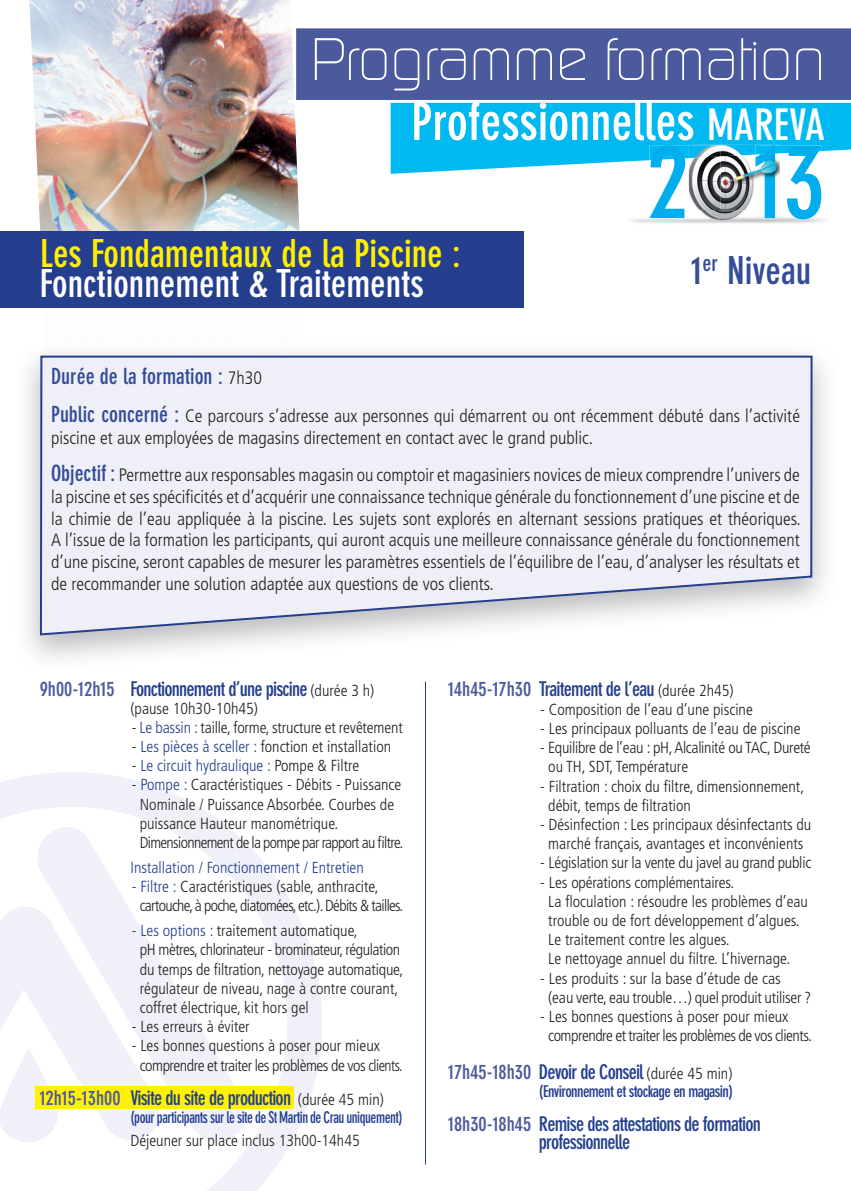
<style>
.page{position:relative;width:851px;height:1191px;background:#fff}
.page>*{position:absolute;margin:0;border:0;box-sizing:border-box;transform-origin:0 0}
.t1{font:700 condensed 101.8px "DIN Neuzeit Grotesk";color:#00aeef}
.t2{font:300 58px "Digital";color:#fff;scale:.96 1}
.t3{font:700 condensed 51.6px "DIN Neuzeit Grotesk";color:#fff}
.t4{font:700 condensed 38px "DIN Neuzeit Grotesk";color:#fff101}
.t5{font:700 condensed 38px "DIN Neuzeit Grotesk";color:#fff}
.t6{font:700 condensed 38px "DIN Neuzeit Grotesk";color:#354d96}
.t7{font:700 condensed 22px "DIN Neuzeit Grotesk";color:#354d96}
.t8{font:700 condensed 20px/18px "DIN Neuzeit Grotesk";letter-spacing:-.04em;color:#253f8e}
.t9{font:300 condensed 18px/21.6px "Frutiger";color:#231f20}
.t10{font:300 condensed 16px/19.2px "Frutiger";color:#231f20}
.t11{font:300 condensed 16px/19.2px "Frutiger";letter-spacing:-.03em;color:#231f20}
.t12{font:300 condensed 16px "Frutiger";color:#253f8e}
.t13{font:300 condensed 16px/19.2px "Frutiger";letter-spacing:-.02em;color:#231f20}
.t14{font:700 condensed 16px "DIN Neuzeit Grotesk";letter-spacing:-.03em;color:#253f8e;scale:.9 1}
.t15{font:700 condensed 16px "DIN Neuzeit Grotesk";letter-spacing:-.03em;color:#253f8e}
.s1{font-size:43px}
.s2{font-family:"Frutiger";font-weight:300;font-size:18px;color:#231f20}
.s3{font-family:"DIN Neuzeit Grotesk";font-weight:700;font-size:22px;color:#354d96}
.s4{color:#4d5a9e}
.s5{font-family:"Frutiger";font-weight:300;font-size:16px;color:#231f20}
.s6{color:#253f8e}
.s7{color:#231f20}
</style>
<div class="page">
<img style="left:29px;top:0;width:196px;height:141px">
<img style="left:225px;top:0;width:78px;height:232px">
<img style="left:36px;top:131px;width:203px;height:101px">
<svg style="left:0;top:772px;width:322px;height:334px"></svg>
<svg style="left:0;top:787px;width:307px;height:362px;fill:#f0f0f8"></svg>
<svg style="left:0;top:807px;width:287px;height:384px"></svg>
<svg style="left:0;top:906px;width:168px;height:236px"></svg>
<svg style="left:33px;top:827px;width:222px;height:314px"></svg>
<svg style="left:39px;top:354px;width:774px;height:282px"></svg>
<div style="left:0;top:232px;width:523px;height:76px;background:#253f8e"></div>
<div style="left:35px;top:1086px;width:259px;height:22px;background:#fff101"></div>
<hr style="left:425px;top:681px;width:1px;height:483px;background:#253f8e">
<div style="left:296px;top:28px;width:554px;height:72px;background:#4b599d"></div>
<svg style="left:390px;top:103px;width:460px;height:71px;background:#22c2f2"></svg>
<hr style="left:287px;top:100px;width:563px;height:3px;background:#fff">
<img style="left:720px;top:156px;width:35px;height:55px">
<img style="left:720px;top:145px;width:35px;height:11px">
<img style="left:688px;top:211px;width:91px;height:12px">
<img style="left:688px;top:158px;width:32px;height:60px">
<img style="left:688px;top:145px;width:32px;height:13px">
<img style="left:755px;top:155px;width:24px;height:64px">
<img style="left:755px;top:145px;width:24px;height:10px">
<h2 class="t2" style="left:311px;top:25px;width:537px">Programme formation</h2>
<h3 class="t3" style="left:411px;top:92px;width:415px">Professionnelles <span class="s1">MAREVA</span></h3>
<h1 class="t1" style="left:646px;top:123px;width:180px">2 13</h1>
<h3 class="t4" style="left:40px;top:231px;width:423px">Les Fondamentaux de la Piscine :</h3>
<h3 class="t5" style="left:40px;top:262px;width:385px">Fonctionnement &amp; Traitements</h3>
<h3 class="t6" style="left:691px;top:248px;width:121px">1<sup>er</sup> Niveau</h3>
<h3 class="t7" style="left:51px;top:364px;width:212px">Durée de la formation : <span class="s2">7h30</span></h3>
<p class="t9" style="left:51px;top:405px;width:750px"><span class="s3">Public concerné :</span> Ce parcours s’adresse aux personnes qui démarrent ou ont récemment débuté dans l’activité piscine et aux employées de magasins directement en contact avec le grand public.</p>
<p class="t9" style="left:51px;top:465px;width:751px;text-align:justify"><span class="s3">Objectif :</span> Permettre aux responsables magasin ou comptoir et magasiniers novices de mieux comprendre l’univers de la piscine et ses spécificités et d’acquérir une connaissance technique générale du fonctionnement d’une piscine et de la chimie de l’eau appliquée à la piscine. Les sujets sont explorés en alternant sessions pratiques et théoriques.<br>A l’issue de la formation les participants, qui auront acquis une meilleure connaissance générale du fonctionnement d’une piscine, seront capables de mesurer les paramètres essentiels de l’équilibre de l’eau, d’analyser les résultats et de recommander une solution adaptée aux questions de vos clients.</p>
<p class="t8" style="left:40px;top:679px;width:336px"><span class="s4">9h00-12h15</span> Fonctionnement d’une piscine <span class="s5">(durée 3 h)</span></p>
<p class="t10" style="left:130px;top:698px;width:129px">(pause 10h30-10h45)</p>
<p class="t10" style="left:132px;top:718px;width:272px">- <span class="s6">Le bassin :</span> taille, forme, structure et revêtement</p>
<p class="t10" style="left:132px;top:737px;width:261px">- <span class="s6">Les pièces à sceller :</span> fonction et installation</p>
<p class="t12" style="left:132px;top:756px;width:229px"><span class="s7">-</span> Le circuit hydraulique : <span class="s7">Pompe &amp; Filtre</span></p>
<p class="t10" style="left:140px;top:775px;width:265px;text-indent:-8px">- <span class="s6">Pompe :</span> Caractéristiques - Débits - Puissance Nominale / Puissance Absorbée. Courbes de puissance Hauteur manométrique.<br>Dimensionnement de la pompe par rapport au filtre.</p>
<p class="t12" style="left:130px;top:858px;width:235px">Installation / Fonctionnement / Entretien</p>
<p class="t11" style="left:140px;top:877px;width:265px;text-indent:-8px"><span class="s6">- Filtre :</span> Caractéristiques (sable, anthracite, cartouche, à poche, diatomées, etc.). Débits &amp; tailles.</p>
<p class="t10" style="left:140px;top:921px;width:265px;text-indent:-8px"><span class="s6">- Les options :</span> traitement automatique,<br>pH mètres, chlorinateur - brominateur, régulation du temps de filtration, nettoyage automatique, régulateur de niveau, nage à contre courant, coffret électrique, kit hors gel</p>
<p class="t10" style="left:132px;top:1017px;width:119px">- Les erreurs à éviter</p>
<p class="t11" style="left:140px;top:1036px;width:264px;text-indent:-8px">- Les bonnes questions à poser pour mieux comprendre et traiter les problèmes de vos clients.</p>
<p class="t8" style="left:40px;top:1089px;width:345px"><span class="s4">12h15-13h00</span> Visite du site de production <span class="s5">(durée 45 min)</span></p>
<p class="t14" style="left:130px;top:1108px;width:304px">(pour participants sur le site de St Martin de Crau uniquement)</p>
<p class="t10" style="left:130px;top:1131px;width:231px">Déjeuner sur place inclus 13h00-14h45</p>
<p class="t8" style="left:448px;top:679px;width:287px"><span class="s4">14h45-17h30</span> Traitement de l’eau <span class="s5">(durée 2h45)</span></p>
<p class="t10" style="left:540px;top:700px;width:214px">- Composition de l’eau d’une piscine</p>
<p class="t10" style="left:540px;top:719px;width:262px">- Les principaux polluants de l’eau de piscine</p>
<p class="t13" style="left:548px;top:738px;width:264px;text-indent:-8px">- Equilibre de l’eau : pH, Alcalinité ou TAC, Dureté ou TH, SDT, Température</p>
<p class="t10" style="left:548px;top:776px;width:257px;text-indent:-8px">- Filtration : choix du filtre, dimensionnement, débit, temps de filtration</p>
<p class="t10" style="left:540px;top:815px;width:272px;text-align:center">- Désinfection : Les principaux désinfectants du marché français, avantages et inconvénients</p>
<p class="t10" style="left:540px;top:853px;width:272px">- Législation sur la vente du javel au grand public</p>
<p class="t10" style="left:548px;top:872px;width:261px;text-indent:-8px">- Les opérations complémentaires.<br>La floculation : résoudre les problèmes d’eau trouble ou de fort développement d’algues.<br>Le traitement contre les algues.<br>Le nettoyage annuel du filtre. L’hivernage.</p>
<p class="t10" style="left:548px;top:968px;width:264px;text-indent:-8px">- Les produits : sur la base d’étude de cas<br>(eau verte, eau trouble…) quel produit utiliser ?</p>
<p class="t11" style="left:548px;top:1007px;width:265px;text-indent:-8px">- Les bonnes questions à poser pour mieux comprendre et traiter les problèmes de vos clients.</p>
<p class="t8" style="left:448px;top:1062px;width:286px"><span class="s4">17h45-18h30</span> Devoir de Conseil <span class="s5">(durée 45 min)</span></p>
<p class="t15" style="left:539px;top:1081px;width:196px">(Environnement et stockage en magasin)</p>
<p class="t8" style="left:539px;top:1115px;width:223px;text-indent:-91px"><span class="s4">18h30-18h45</span> Remise des attestations de formation professionnelle</p>
</div>
